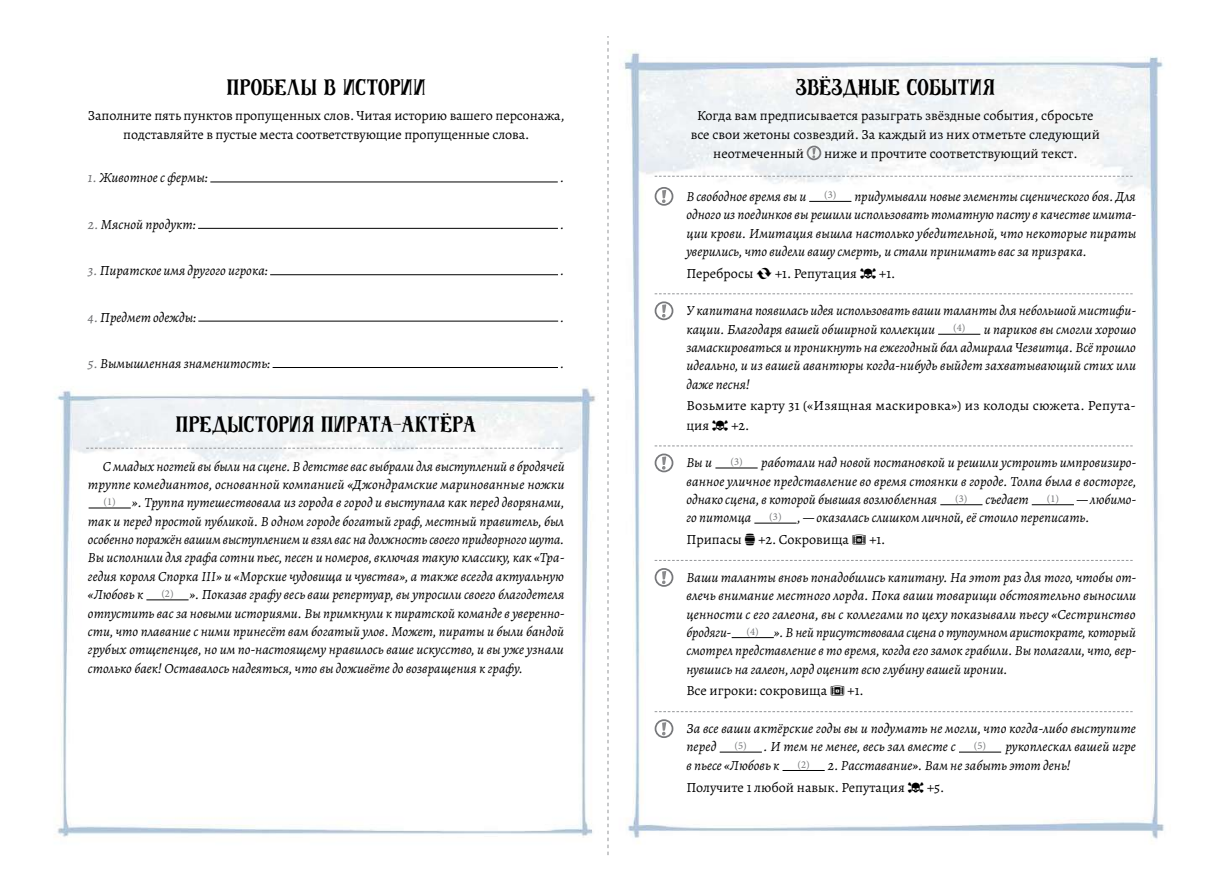
<style>
.page{position:relative;width:1216px;height:893px;background:#fff}
.page>*{position:absolute;margin:0;border:0;box-sizing:border-box;transform-origin:0 0}
.t1{font:17.5px "OH Old Ship Z";letter-spacing:.02em;color:#000}
.t2{font:italic 14px/18.4px "Alegreya";color:#000;text-align:justify}
.t3{font:14px/19.2px "Alegreya";color:#000;text-align:center}
.t4{font:italic 14px "Alegreya";color:#000;scale:.9 1}
.s1{color:#6d6e71}
.s2{font-family:"Forgotten Waters"}
.s3{font-style:normal}
.s4{font-family:"Forgotten Waters";font-style:normal}
</style>
<div class="page">
<img style="left:55px;top:37px;width:1109px;height:818px">
<svg style="left:607px;top:37px;width:1px;height:818px"></svg>
<svg style="left:86px;top:448px;width:477px;height:1px"></svg>
<div style="left:806px;top:146px;width:15px;height:14px;border:2px solid #77787b;border-radius:50%"></div>
<svg style="left:812px;top:148px;width:3px;height:10px"></svg>
<svg style="left:654px;top:176px;width:478px;height:1px"></svg>
<hr style="left:809px;top:201px;width:42px;height:1px;background:#000">
<svg style="left:654px;top:293px;width:478px;height:1px"></svg>
<hr style="left:938px;top:334px;width:42px;height:1px;background:#000">
<svg style="left:654px;top:445px;width:478px;height:1px"></svg>
<hr style="left:715px;top:468px;width:42px;height:1px;background:#000">
<hr style="left:940px;top:504px;width:42px;height:1px;background:#000">
<hr style="left:1031px;top:504px;width:42px;height:1px;background:#000">
<hr style="left:754px;top:523px;width:42px;height:1px;background:#000">
<svg style="left:654px;top:560px;width:478px;height:1px"></svg>
<hr style="left:731px;top:637px;width:42px;height:1px;background:#000">
<svg style="left:654px;top:711px;width:478px;height:1px"></svg>
<hr style="left:719px;top:752px;width:42px;height:1px;background:#000">
<hr style="left:959px;top:752px;width:42px;height:1px;background:#000">
<hr style="left:782px;top:770px;width:42px;height:1px;background:#000">
<div style="left:654px;top:187px;width:19px;height:19px;border:2px solid #77787b;border-radius:50%"></div>
<svg style="left:662px;top:190px;width:4px;height:13px"></svg>
<div style="left:654px;top:301px;width:19px;height:19px;border:2px solid #77787b;border-radius:50%"></div>
<svg style="left:662px;top:304px;width:4px;height:13px"></svg>
<div style="left:654px;top:454px;width:19px;height:18px;border:2px solid #77787b;border-radius:50%"></div>
<svg style="left:662px;top:456px;width:4px;height:14px"></svg>
<div style="left:654px;top:568px;width:19px;height:19px;border:2px solid #77787b;border-radius:50%"></div>
<svg style="left:662px;top:571px;width:4px;height:13px"></svg>
<div style="left:654px;top:719px;width:19px;height:19px;border:2px solid #77787b;border-radius:50%"></div>
<svg style="left:662px;top:722px;width:4px;height:13px"></svg>
<hr style="left:89px;top:508px;width:42px;height:1px;background:#000">
<hr style="left:146px;top:599px;width:43px;height:1px;background:#000">
<hr style="left:210px;top:182px;width:347px;height:1px;background:#000">
<hr style="left:198px;top:228px;width:360px;height:1px;background:#000">
<hr style="left:270px;top:274px;width:288px;height:1px;background:#000">
<hr style="left:198px;top:321px;width:360px;height:1px;background:#000">
<hr style="left:272px;top:367px;width:286px;height:1px;background:#000">
<p class="t1" style="left:227px;top:75px;width:200px">ПРОБЕЛЫ В ИСТОРИИ</p>
<p class="t3" style="left:88px;top:105px;width:478px">Заполните пять пунктов пропущенных слов. Читая историю вашего персонажа, подставляйте в пустые места соответствующие пропущенные слова.</p>
<p class="t2" style="left:88px;top:168px;width:121px"><span class="s1">1.</span> Животное с фермы:</p>
<p class="t2" style="left:560px;top:168px;width:6px">.</p>
<p class="t2" style="left:88px;top:215px;width:109px"><span class="s1">2.</span> Мясной продукт:</p>
<p class="t2" style="left:560px;top:215px;width:6px">.</p>
<p class="t2" style="left:88px;top:261px;width:182px"><span class="s1">3.</span> Пиратское имя другого игрока:</p>
<p class="t2" style="left:560px;top:261px;width:6px">.</p>
<p class="t2" style="left:88px;top:307px;width:110px"><span class="s1">4.</span> Предмет одежды:</p>
<p class="t2" style="left:560px;top:307px;width:6px">.</p>
<p class="t2" style="left:88px;top:354px;width:184px"><span class="s1">5.</span> Вымышленная знаменитость:</p>
<p class="t2" style="left:560px;top:354px;width:6px">.</p>
<p class="t1" style="left:176px;top:412px;width:302px">ПРЕДЫСТОРИЯ ПИРАТА-АКТЁРА</p>
<p class="t2" style="left:103px;top:456px;width:463px">С младых ногтей вы были на сцене. В детстве вас выбрали для выступлений в бродячей</p>
<p class="t2" style="left:88px;top:475px;width:478px">труппе комедиантов, основанной компанией «Джондрамские маринованные ножки</p>
<p class="t2" style="left:103px;top:493px;width:462px"><sup>(1)</sup> ». Труппа путешествовала из города в город и выступала как перед дворянами,</p>
<p class="t2" style="left:88px;top:512px;width:477px">так и перед простой публикой. В одном городе богатый граф, местный правитель, был</p>
<p class="t2" style="left:88px;top:530px;width:478px">особенно поражён вашим выступлением и взял вас на должность своего придворного шута.</p>
<p class="t2" style="left:88px;top:548px;width:478px">Вы исполнили для графа сотни пьес, песен и номеров, включая такую классику, как «Тра-</p>
<p class="t2" style="left:88px;top:567px;width:477px">гедия короля Спорка III» и «Морские чудовища и чувства», а также всегда актуальную</p>
<p class="t2" style="left:88px;top:585px;width:57px">«Любовь к</p>
<p class="t2" style="left:88px;top:585px;width:478px;text-indent:73px"><sup>(2)</sup> ». Показав графу весь ваш репертуар, вы упросили своего благодетеля отпустить вас за новыми историями. Вы примкнули к пиратской команде в уверенно&shy;сти, что плавание с ними принесёт вам богатый улов. Может, пираты и были бандой грубых отщепенцев, но им по-настоящему нравилось ваше искусство, и вы уже узнали столько баек! Оставалось надеяться, что вы доживёте до возвращения к графу.</p>
<p class="t1" style="left:795px;top:75px;width:200px">ЗВЁЗДНЫЕ СОБЫТИЯ</p>
<p class="t3" style="left:697px;top:105px;width:398px">Когда вам предписывается разыграть звёздные события, сбросьте</p>
<p class="t3" style="left:690px;top:125px;width:410px">все свои жетоны созвездий. За каждый из них отметьте следующий</p>
<p class="t3" style="left:713px;top:144px;width:92px">неотмеченный</p>
<p class="t3" style="left:824px;top:144px;width:255px">ниже и прочтите соответствующий текст.</p>
<p class="t2" style="left:686px;top:187px;width:121px">В свободное время вы и</p>
<p class="t2" style="left:686px;top:187px;width:451px;text-indent:138px"><sup>(3)</sup> придумывали новые элементы сценического боя. Для одного из поединков вы решили использовать томатную пасту в качестве имита&shy;ции крови. Имитация вышла настолько убедительной, что некоторые пираты уверились, что видели вашу смерть, и стали принимать вас за призрака.</p>
<p class="t3" style="left:686px;top:263px;width:210px">Перебросы <span class="s2">J</span> +1. Репутация <span class="s2">C</span> +1.</p>
<p class="t2" style="left:686px;top:301px;width:451px">У капитана появилась идея использовать ваши таланты для небольшой мистифи&shy;кации. Благодаря вашей обширной коллекции</p>
<p class="t2" style="left:686px;top:319px;width:451px;text-indent:267px"><sup>(4)</sup> и париков вы смогли хорошо замаскироваться и проникнуть на ежегодный бал адмирала Чезвитца. Всё прошло идеально, и из вашей авантюры когда-нибудь выйдет захватывающий стих или даже песня!</p>
<p class="t3" style="left:686px;top:396px;width:451px;text-align:left">Возьмите карту 31 («Изящная маскировка») из колоды сюжета. Репута&shy;ция <span class="s2">C</span> +2.</p>
<p class="t2" style="left:686px;top:453px;width:27px">Вы и</p>
<p class="t2" style="left:686px;top:453px;width:451px;text-indent:44px"><sup>(3)</sup> работали над новой постановкой и решили устроить импровизиро&shy;ванное уличное представление во время стоянки в городе. Толпа была в восторге, однако сцена, в которой бывшая возлюбленная</p>
<p class="t2" style="left:955px;top:490px;width:75px"><sup>(3)</sup> съедает</p>
<p class="t4" style="left:1046px;top:490px;width:101px"><sup>(1)</sup> — любимо-</p>
<p class="t2" style="left:686px;top:507px;width:405px;line-height:21.7px;text-indent:83px"><sup>(3)</sup> , — оказалась слишком личной, её стоило переписать.<br><span class="s3">Припасы</span> <span class="s4">A</span> <span class="s3">+2. Сокровища</span> <span class="s4">G</span> <span class="s3">+1.</span></p>
<p class="t2" style="left:686px;top:568px;width:451px">Ваши таланты вновь понадобились капитану. На этот раз для того, чтобы от&shy;влечь внимание местного лорда. Пока ваши товарищи обстоятельно выносили ценности с его галеона, вы с коллегами по цеху показывали пьесу «Сестринство бродяги- <sup>(4)</sup> ». В ней присутствовала сцена о тупоумном аристократе, который смотрел представление в то время, когда его замок грабили. Вы полагали, что, вер&shy;нувшись на галеон, лорд оценит всю глубину вашей иронии.</p>
<p class="t3" style="left:686px;top:681px;width:179px">Все игроки: сокровища <span class="s2">G</span> +1.</p>
<p class="t2" style="left:686px;top:719px;width:451px">За все ваши актёрские годы вы и подумать не могли, что когда-либо выступите перед</p>
<p class="t2" style="left:686px;top:508px;width:66px">го питомца</p>
<p class="t2" style="left:734px;top:737px;width:222px"><sup>(5)</sup> . И тем не менее, весь зал вместе с</p>
<p class="t2" style="left:973px;top:737px;width:164px"><sup>(5)</sup> рукоплескал вашей игре</p>
<p class="t2" style="left:686px;top:756px;width:95px">в пьесе «Любовь к</p>
<p class="t2" style="left:686px;top:754px;width:386px;line-height:21.7px;text-indent:111px"><sup>(2)</sup> 2. Расставание». Вам не забыть этот день!<br><span class="s3">Получите 1 любой навык. Репутация</span> <span class="s4">C</span> <span class="s3">+5.</span></p>
</div>
